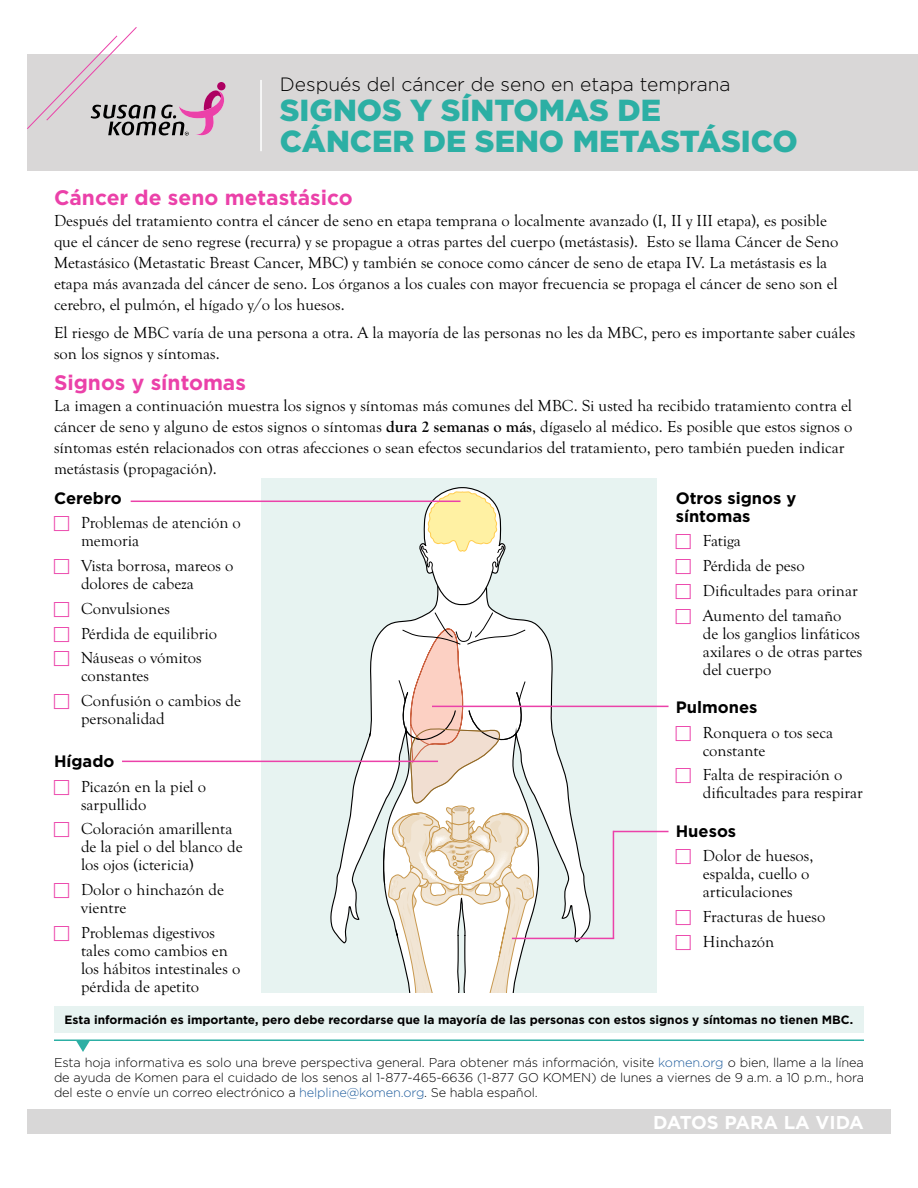
<style>
.page{position:relative;width:918px;height:1188px;background:#fff}
.page>*{position:absolute;margin:0;border:0;box-sizing:border-box;transform-origin:0 0}
.t1{font:900 30.45px/30.5px "Gotham";color:#2cafa4}
.t2{font:700 21px "Gotham";color:#eb41a9}
.t3{font:300 19.2px "Gotham";color:#000}
.t4{font:700 18.6px "Gotham";letter-spacing:-.005em;color:#fff}
.t5{font:16.5px/18px "Goudy Old Sty";color:#000}
.t6{font:700 16.5px/18px "Gotham";color:#000}
.t7{font:16.5px/18px "Goudy Old Style T";color:#000}
.t8{font:300 12.75px/15px "Gotham";letter-spacing:-.01em;color:#000;text-align:justify}
.t9{font:700 12px "Gotham";color:#000}
.s1{font-weight:700}
.s2{color:#215e9e}
</style>
<div class="page">
<div style="left:27px;top:54px;width:891px;height:117px;background:#d9d7d7"></div>
<hr style="left:260px;top:80px;width:2px;height:71px;background:#fff">
<hr style="left:54px;top:1040px;width:810px;height:1px;background:#2cafa4">
<svg style="left:76px;top:1041px;width:14px;height:11px"></svg>
<div style="left:27px;top:1110px;width:864px;height:24px;background:#d8d7d7"></div>
<svg style="left:27px;top:27px;width:199px;height:109px"></svg>
<div style="left:262px;top:479px;width:395px;height:514px;background:#e7f3f1"></div>
<svg style="left:330px;top:628px;width:53px;height:316px"></svg>
<svg style="left:383px;top:487px;width:207px;height:506px"></svg>
<hr style="left:131px;top:501px;width:330px;height:1px;background:#eb41a9">
<hr style="left:122px;top:761px;width:316px;height:1px;background:#eb41a9">
<hr style="left:432px;top:706px;width:237px;height:1px;background:#eb41a9">
<hr style="left:613px;top:831px;width:56px;height:1px;background:#eb41a9">
<hr style="left:512px;top:938px;width:102px;height:1px;background:#eb41a9">
<hr style="left:613px;top:831px;width:1px;height:107px;background:#eb41a9">
<div style="left:54px;top:1006px;width:810px;height:26px;background:#e7f3f1"></div>
<p class="t3" style="left:280px;top:73px;width:452px">Después del cáncer de seno en etapa temprana</p>
<h1 class="t1" style="left:280px;top:95px;width:520px">SIGNOS Y SÍNTOMAS DE<br>CÁNCER DE SENO METASTÁSICO</h1>
<p class="t2" style="left:54px;top:186px;width:300px">Cáncer de seno metastásico</p>
<p class="t5" style="left:54px;top:211px;width:786px;line-height:21px">Después del tratamiento contra el cáncer de seno en etapa temprana o localmente avanzado (I, II y III etapa), es posible que el cáncer de seno regrese (recurra) y se propague a otras partes del cuerpo (metástasis). Esto se llama Cáncer de Seno Metastásico (Metastatic Breast Cancer, MBC) y también se conoce como cáncer de seno de etapa IV. La metástasis es la etapa más avanzada del cáncer de seno. Los órganos a los cuales con mayor frecuencia se propaga el cáncer de seno son el cerebro, el pulmón, el hígado y/o los huesos.</p>
<p class="t5" style="left:54px;top:323px;width:803px;line-height:21px">El riesgo de MBC varía de una persona a otra. A la mayoría de las personas no les da MBC, pero es importante saber cuáles son los signos y síntomas.</p>
<p class="t2" style="left:54px;top:371px;width:193px">Signos y síntomas</p>
<p class="t5" style="left:54px;top:396px;width:800px;line-height:21px">La imagen a continuación muestra los signos y síntomas más comunes del MBC. Si usted ha recibido tratamiento contra el cáncer de seno y alguno de estos signos o síntomas <span class="s1">dura 2 semanas o más</span>, dígaselo al médico. Es posible que estos signos o síntomas estén relacionados con otras afecciones o sean efectos secundarios del tratamiento, pero también pueden indicar metástasis (propagación).</p>
<p class="t6" style="left:54px;top:488px;width:69px">Cerebro</p>
<p class="t7" style="left:81px;top:514px;width:161px">Problemas de atención o memoria</p>
<p class="t5" style="left:81px;top:557px;width:154px">Vista borrosa, mareos o dolores de cabeza</p>
<p class="t5" style="left:81px;top:596px;width:138px;line-height:24.8px">Convulsiones<br>Pérdida de equilibrio<br>Náuseas o vómitos</p>
<p class="t5" style="left:81px;top:664px;width:161px;line-height:24.8px">constantes<br>Confusión o cambios de</p>
<p class="t5" style="left:81px;top:710px;width:85px">personalidad</p>
<p class="t6" style="left:54px;top:752px;width:62px">Hígado</p>
<p class="t5" style="left:81px;top:778px;width:127px">Picazón en la piel o sarpullido</p>
<p class="t5" style="left:81px;top:820px;width:163px">Coloración amarillenta de la piel o del blanco de los ojos (ictericia)</p>
<p class="t5" style="left:81px;top:881px;width:144px">Dolor o hinchazón de vientre</p>
<p class="t5" style="left:81px;top:924px;width:161px">Problemas digestivos tales como cambios en los hábitos intestinales o pérdida de apetito</p>
<p class="t9" style="left:65px;top:1013px;width:790px">Esta información es importante, pero debe recordarse que la mayoría de las personas con estos signos y síntomas no tienen MBC.</p>
<p class="t6" style="left:676px;top:488px;width:122px">Otros signos y síntomas</p>
<p class="t5" style="left:703px;top:529px;width:156px;line-height:24.8px">Fatiga<br>Pérdida de peso<br>Dificultades para orinar<br>Aumento del tamaño</p>
<p class="t5" style="left:703px;top:625px;width:161px">de los ganglios linfáticos axilares o de otras partes del cuerpo</p>
<p class="t6" style="left:676px;top:698px;width:83px">Pulmones</p>
<p class="t5" style="left:703px;top:724px;width:132px">Ronquera o tos seca constante</p>
<p class="t5" style="left:703px;top:766px;width:162px">Falta de respiración o dificultades para respirar</p>
<p class="t6" style="left:676px;top:821px;width:62px">Huesos</p>
<p class="t5" style="left:703px;top:847px;width:112px">Dolor de huesos, espalda, cuello o articulaciones</p>
<p class="t5" style="left:703px;top:905px;width:124px;line-height:24.8px">Fracturas de hueso<br>Hinchazón</p>
<p class="t8" style="left:54px;top:1055px;width:812px">Esta hoja informativa es solo una breve perspectiva general. Para obtener más información, visite <span class="s2">komen.org</span> o bien, llame a la línea de ayuda de Komen para el cuidado de los senos al 1-877-465-6636 (1-877 GO KOMEN) de lunes a viernes de 9 a.m. a 10 p.m., hora del este o envíe un correo electrónico a <span class="s2">helpline@komen.org</span>. Se habla español.</p>
<p class="t4" style="left:653px;top:1111px;width:212px">DATOS PARA LA VIDA</p>
</div>
